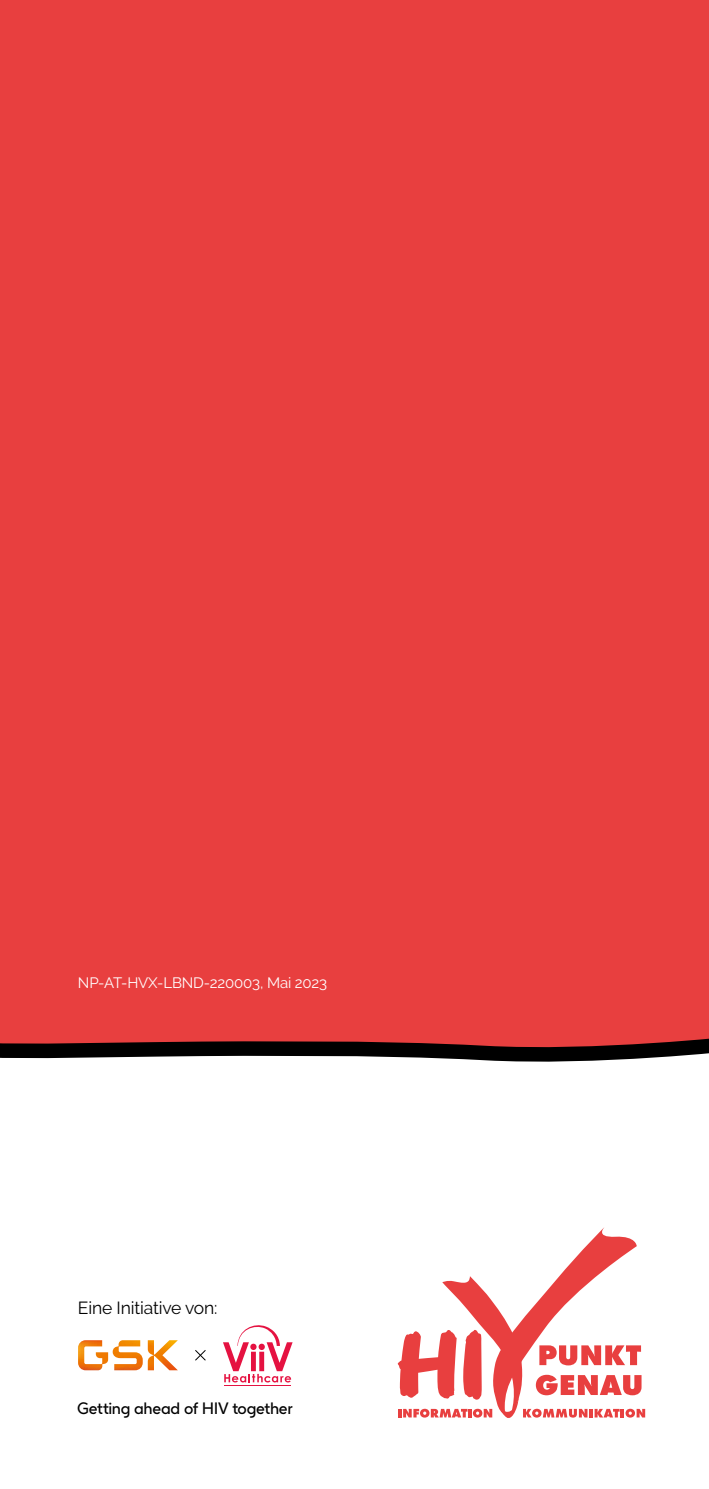
<style>
.page{position:relative;width:709px;height:1489px;background:#fff}
.page>*{position:absolute;margin:0;border:0;box-sizing:border-box;transform-origin:0 0}
.t1{font:17.5px "Raleway";letter-spacing:-.01em;color:#000}
.t2{font:16.25px "GSK Precision";letter-spacing:-.015em;color:#000}
.t3{font:15px "Raleway";letter-spacing:-.01em;color:#fff}
</style>
<div class="page">
<div style="left:0;top:0;width:709px;height:1488px;background:#e83f3f"></div>
<div style="left:0;top:1050px;width:709px;height:438px;background:#fff"></div>
<svg style="left:0;top:1038px;width:709px;height:24px"></svg>
<svg style="left:398px;top:1227px;width:247px;height:191px"></svg>
<svg style="left:195px;top:1350px;width:11px;height:10px"></svg>
<hr style="left:224px;top:1384px;width:67px;height:1px;background:#e51241">
<svg style="left:223px;top:1325px;width:69px;height:57px"></svg>
<svg style="left:78px;top:1340px;width:100px;height:30px"></svg>
<p class="t3" style="left:78px;top:974px;width:251px">NP-AT-HVX-LBND-220003, Mai 2023</p>
<p class="t1" style="left:78px;top:1297px;width:141px">Eine Initiative von:</p>
<p class="t2" style="left:77px;top:1396px;width:217px">Getting ahead of HIV together</p>
</div>
